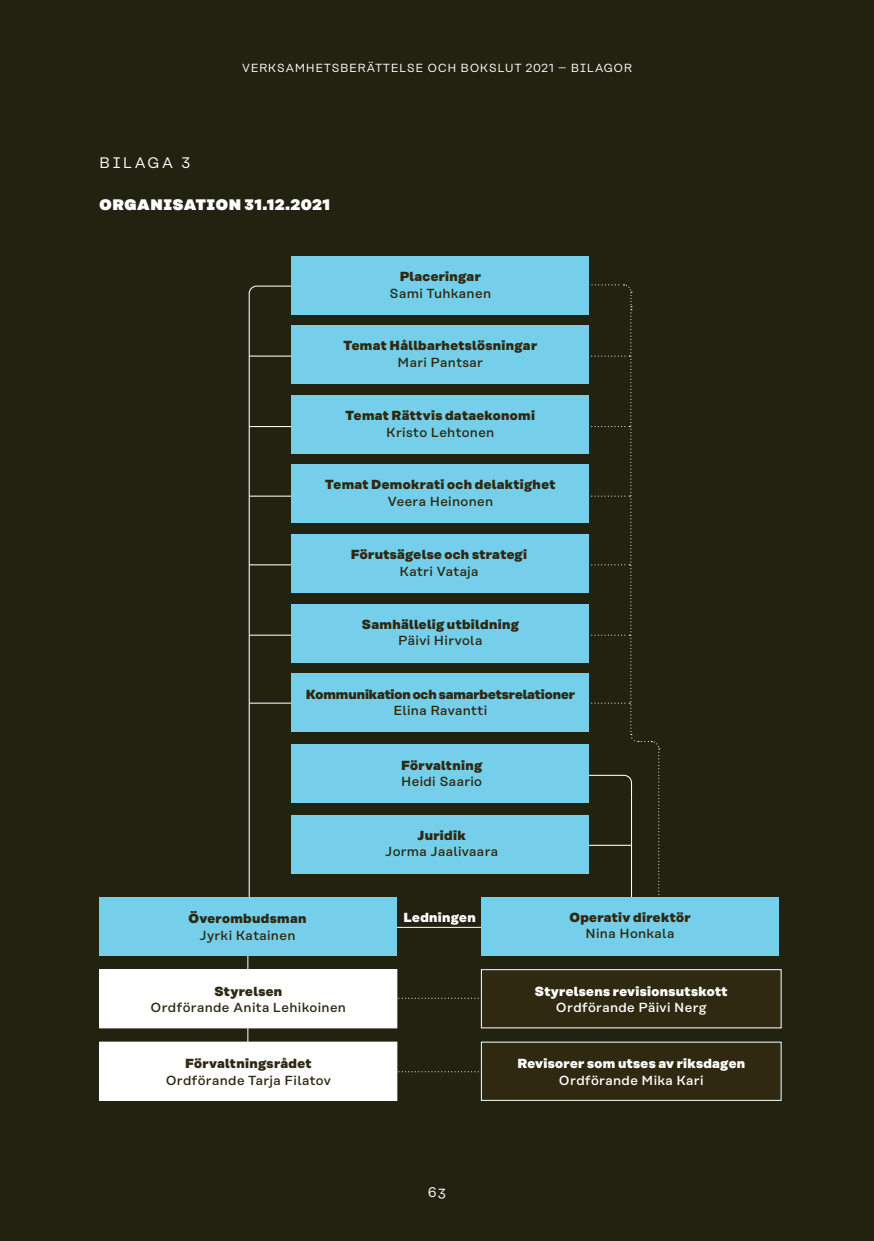
<style>
.page{position:relative;width:874px;height:1241px;background:#fff}
.page>*{position:absolute;margin:0;border:0;box-sizing:border-box;transform-origin:0 0}
.t1{font:900 15.22px "Rational Text";letter-spacing:.035em;color:#fff}
.tag_kesk{font:15.22px "Rational Text";letter-spacing:.13em;color:#fff}
.t2{font:14px "Rational Text";color:#fff}
.t3{font:800 13.12px/16.6px "Rational Text";letter-spacing:.025em;color:#2f2912;text-align:center}
.t4{font:500 13.12px/16.6px "Rational Text";letter-spacing:.025em;color:#2f2912;text-align:center}
.t5{font:800 13.12px/16.6px "Rational Text";letter-spacing:.025em;color:#fff;text-align:center}
.t6{font:800 13.12px/16.6px "Rational Text";letter-spacing:-.005em;color:#2f2912;text-align:center}
.t7{font:11.72px "Rational Text";letter-spacing:.04em;color:#fff}
.s1{font-weight:800}
.s2{font-weight:500}
</style>
<div class="page">
<div style="left:0;top:0;width:873px;height:1240px;background:#221"></div>
<svg style="left:248px;top:285px;width:54px;height:612px"></svg>
<svg style="left:585px;top:284px;width:74px;height:612px"></svg>
<svg style="left:397px;top:1071px;width:84px;height:1px"></svg>
<svg style="left:397px;top:997px;width:84px;height:1px"></svg>
<hr style="left:375px;top:926px;width:119px;height:1px;background:#fff">
<hr style="left:247px;top:942px;width:1px;height:100px;background:#fff">
<div style="left:99px;top:897px;width:297px;height:59px;background:#75cfeb"></div>
<div style="left:481px;top:896px;width:297px;height:59px;background:#75cfeb"></div>
<div style="left:291px;top:744px;width:298px;height:58px;background:#75cfeb"></div>
<div style="left:291px;top:814px;width:298px;height:59px;background:#75cfeb"></div>
<div style="left:291px;top:256px;width:298px;height:58px;background:#75cfeb"></div>
<div style="left:291px;top:325px;width:298px;height:59px;background:#75cfeb"></div>
<div style="left:291px;top:395px;width:298px;height:58px;background:#75cfeb"></div>
<div style="left:291px;top:464px;width:298px;height:59px;background:#75cfeb"></div>
<div style="left:291px;top:534px;width:298px;height:59px;background:#75cfeb"></div>
<div style="left:291px;top:603px;width:298px;height:59px;background:#75cfeb"></div>
<div style="left:291px;top:673px;width:298px;height:59px;background:#75cfeb"></div>
<div style="left:100px;top:1041px;width:296px;height:59px;background:#fff"></div>
<div style="left:99px;top:1041px;width:298px;height:59px;border:1px solid #fff"></div>
<div style="left:481px;top:1041px;width:299px;height:59px;background:#2f2912"></div>
<div style="left:100px;top:969px;width:296px;height:58px;background:#fff"></div>
<div style="left:99px;top:969px;width:298px;height:59px;border:1px solid #fff"></div>
<div style="left:481px;top:969px;width:299px;height:58px;background:#2f2912"></div>
<div style="left:481px;top:969px;width:300px;height:59px;border:1px solid #fff"></div>
<p class="t7" style="left:241px;top:62px;width:348px">VERKSAMHETSBERÄTTELSE OCH BOKSLUT 2021 – BILAGOR</p>
<h1 class="tag_kesk" style="left:99px;top:154px;width:93px">BILAGA 3</h1>
<p class="t1" style="left:99px;top:195px;width:232px">ORGANISATION 31.12.2021</p>
<p class="t4" style="left:389px;top:268px;width:103px"><span class="s1">Placeringar<br></span>Sami Tuhkanen</p>
<p class="t3" style="left:343px;top:337px;width:195px">Temat Hållbarhetslösningar<br><span class="s2">Mari Pantsar</span></p>
<p class="t3" style="left:345px;top:407px;width:191px">Temat Rättvis dataekonomi<br><span class="s2">Kristo Lehtonen</span></p>
<p class="t3" style="left:325px;top:476px;width:231px">Temat Demokrati och delaktighet<br><span class="s2">Veera Heinonen</span></p>
<p class="t3" style="left:351px;top:545px;width:178px">Förutsägelse och strategi<br><span class="s2">Katri Vataja</span></p>
<p class="t3" style="left:361px;top:615px;width:158px">Samhällelig utbildning<br><span class="s2">Päivi Hirvola</span></p>
<p class="t6" style="left:305px;top:685px;width:270px">Kommunikation och samarbetsrelationer<br><span class="s2">Elina Ravantti</span></p>
<p class="t3" style="left:401px;top:756px;width:83px;text-align:left">Förvaltning<br><span class="s2">Heidi Saario</span></p>
<p class="t3" style="left:188px;top:909px;width:120px">Överombudsman<br><span class="s2">Jyrki Katainen</span></p>
<p class="t4" style="left:385px;top:826px;width:114px"><span class="s1">Juridik<br></span>Jorma Jaalivaara</p>
<p class="t5" style="left:403px;top:909px;width:74px">Ledningen</p>
<p class="t3" style="left:569px;top:908px;width:123px">Operativ direktör<br><span class="s2">Nina Honkala</span></p>
<p class="t4" style="left:150px;top:982px;width:197px"><span class="s1">Styrelsen<br></span>Ordförande Anita Lehikoinen</p>
<p class="t5" style="left:534px;top:982px;width:194px">Styrelsens revisionsutskott<br><span class="s2">Ordförande Päivi Nerg</span></p>
<p class="t4" style="left:165px;top:1054px;width:167px"><span class="s1">Förvaltningsrådet<br></span>Ordförande Tarja Filatov</p>
<p class="t5" style="left:517px;top:1054px;width:229px">Revisorer som utses av riksdagen<br><span class="s2">Ordförande Mika Kari</span></p>
<p class="t2" style="left:427px;top:1183px;width:20px">63</p>
</div>
